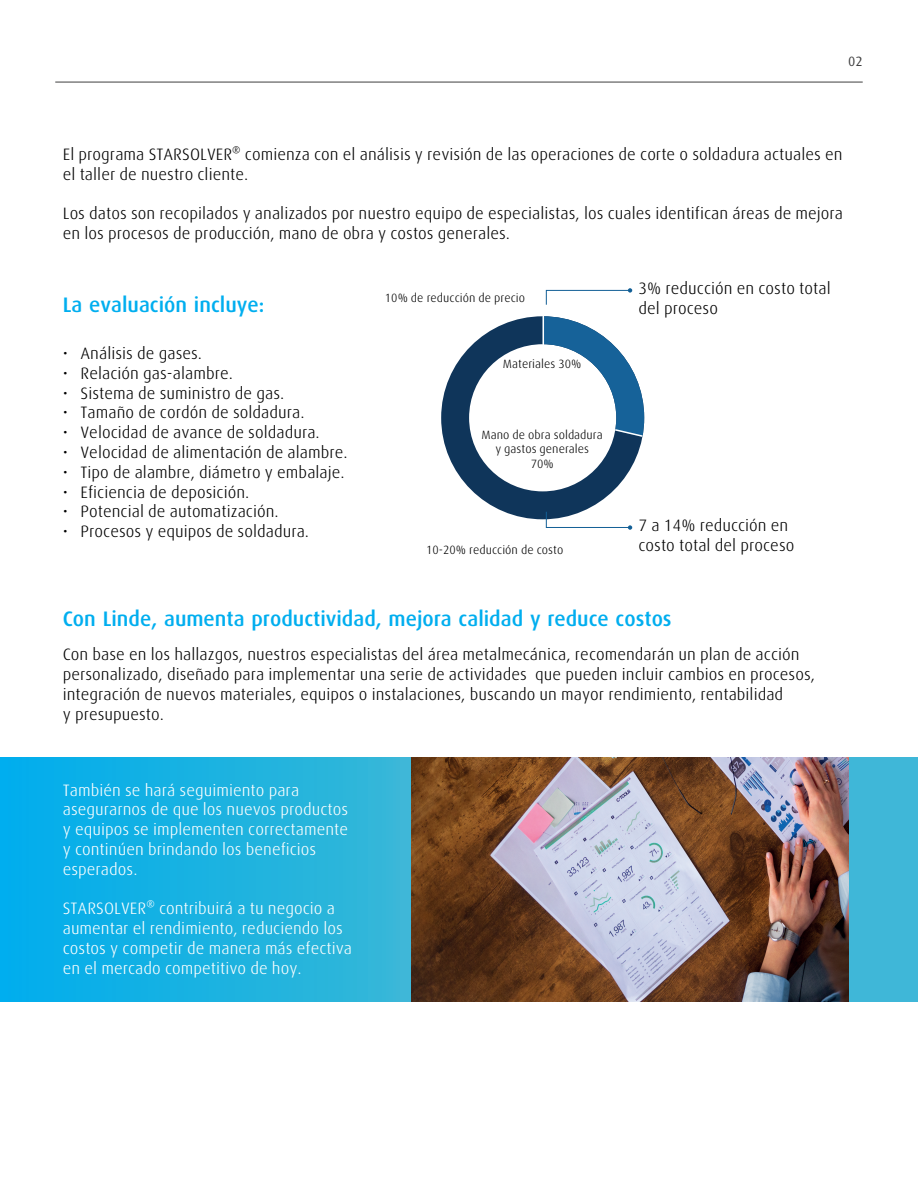
<style>
.page{position:relative;width:918px;height:1188px;background:#fff}
.page>*{position:absolute;margin:0;border:0;box-sizing:border-box;transform-origin:0 0}
.t1{font:500 21px "Linde Dax Global";color:#00aeef}
.t2{font:300 16.5px/19.8px "Linde Dax Global";color:#000}
.t3{font:300 16.5px/19.8px "Linde Dax Global";color:#fff}
.t4{font:13.5px "Linde Dax Global";color:#3e3e3f}
.t5{font:300 12px/14.4px "Linde Dax Global";color:#000;text-align:center}
</style>
<div class="page">
<hr style="left:55px;top:82px;width:808px;height:1px;background:#3e3e3f">
<svg style="left:546px;top:288px;width:86px;height:17px"></svg>
<svg style="left:0;top:757px;width:918px;height:245px;background:#20b2df"></svg>
<img style="left:412px;top:757px;width:436px;height:245px">
<svg style="left:441px;top:316px;width:203px;height:214px"></svg>
<p class="t4" style="left:848px;top:53px;width:16px">02</p>
<p class="t2" style="left:63px;top:144px;width:781px">El programa STARSOLVER® comienza con el análisis y revisión de las operaciones de corte o soldadura actuales en el taller de nuestro cliente.</p>
<p class="t2" style="left:63px;top:204px;width:782px">Los datos son recopilados y analizados por nuestro equipo de especialistas, los cuales identifican áreas de mejora en los procesos de producción, mano de obra y costos generales.</p>
<p class="t1" style="left:63px;top:293px;width:203px">La evaluación incluye:</p>
<p class="t2" style="left:63px;top:343px;width:141px">• Análisis de gases.</p>
<p class="t2" style="left:63px;top:363px;width:172px">• Relación gas-alambre.</p>
<p class="t2" style="left:63px;top:383px;width:223px">• Sistema de suministro de gas.</p>
<p class="t2" style="left:63px;top:403px;width:243px">• Tamaño de cordón de soldadura.</p>
<p class="t2" style="left:63px;top:423px;width:259px">• Velocidad de avance de soldadura.</p>
<p class="t2" style="left:63px;top:442px;width:286px">• Velocidad de alimentación de alambre.</p>
<p class="t2" style="left:63px;top:462px;width:284px">• Tipo de alambre, diámetro y embalaje.</p>
<p class="t2" style="left:63px;top:482px;width:188px">• Eficiencia de deposición.</p>
<p class="t2" style="left:63px;top:502px;width:218px">• Potencial de automatización.</p>
<p class="t2" style="left:63px;top:522px;width:248px">• Procesos y equipos de soldadura.</p>
<p class="t5" style="left:385px;top:291px;width:142px">10% de reducción de precio</p>
<p class="t5" style="left:503px;top:357px;width:80px">Materiales 30%</p>
<p class="t5" style="left:482px;top:428px;width:123px">Mano de obra soldadura y gastos generales<br>70%</p>
<p class="t5" style="left:426px;top:542px;width:139px">10-20% reducción de costo</p>
<p class="t2" style="left:638px;top:279px;width:194px">3% reducción en costo total del proceso</p>
<p class="t2" style="left:638px;top:516px;width:158px">7 a 14% reducción en costo total del proceso</p>
<p class="t1" style="left:63px;top:607px;width:610px">Con Linde, aumenta productividad, mejora calidad y reduce costos</p>
<p class="t2" style="left:63px;top:645px;width:754px">Con base en los hallazgos, nuestros especialistas del área metalmecánica, recomendarán un plan de acción personalizado, diseñado para implementar una serie de actividades que pueden incluir cambios en procesos, integración de nuevos materiales, equipos o instalaciones, buscando un mayor rendimiento, rentabilidad<br>y presupuesto.</p>
<p class="t3" style="left:63px;top:780px;width:287px">También se hará seguimiento para asegurarnos de que los nuevos productos y equipos se implementen correctamente y continúen brindando los beneficios esperados.</p>
<p class="t3" style="left:63px;top:899px;width:291px">STARSOLVER® contribuirá a tu negocio a aumentar el rendimiento, reduciendo los costos y competir de manera más efectiva en el mercado competitivo de hoy.</p>
</div>
